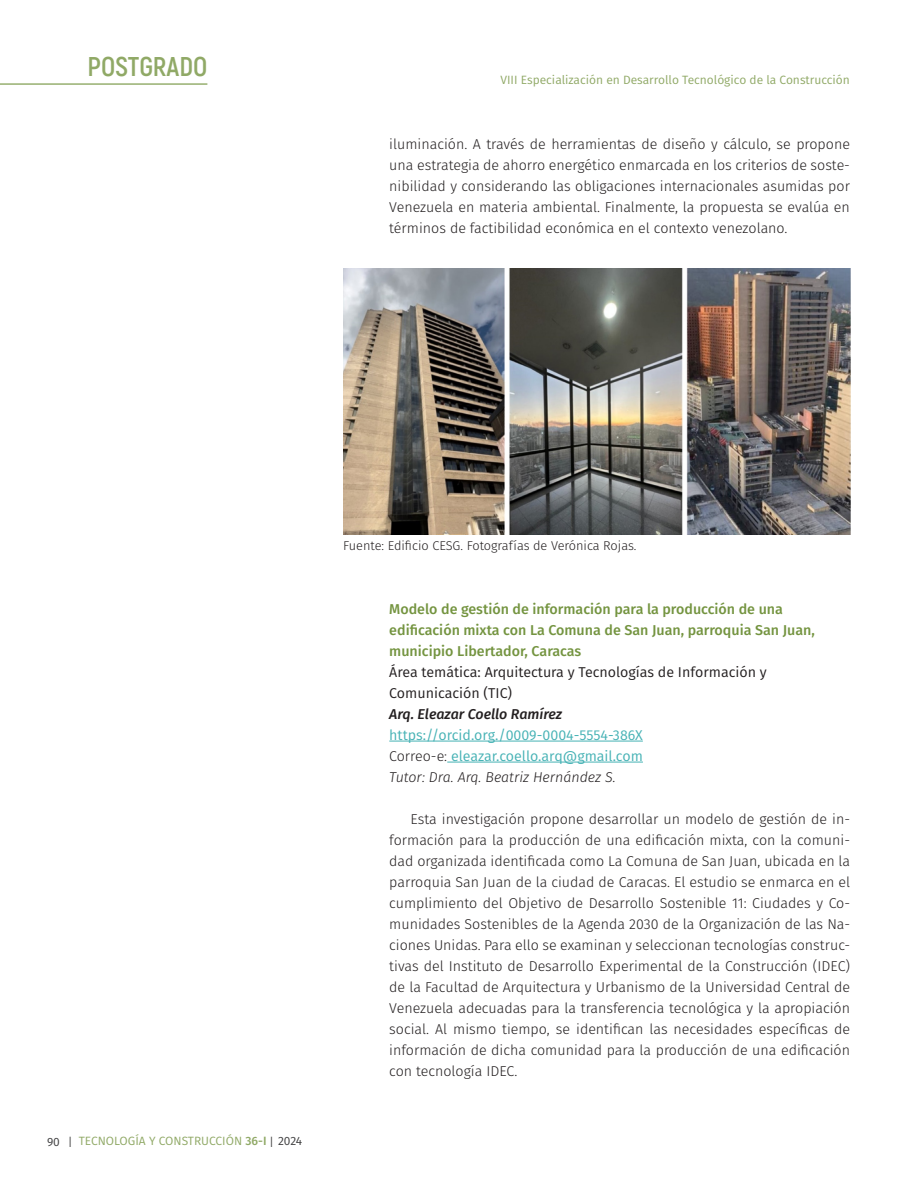
<style>
.page{position:relative;width:918px;height:1188px;background:#fff}
.page>*{position:absolute;margin:0;border:0;box-sizing:border-box;transform-origin:0 0}
.t1{font:700 27px "Akrobat";color:#90a966}
.mancha{font:300 14.25px/21px "Fira Sans";color:#231f20;text-align:justify}
.TITULO_2{font:500 14.25px/21px "Fira Sans";color:#749440}
.TITULO_3{font:14.25px "Fira Sans";color:#46b2b5}
.TITULO_3-2{font:14.25px/21px "Fira Sans";color:#231f20}
.TITULO_3-3{font:italic 300 14.25px "Fira Sans";color:#231f20}
.TITULO_3-4{font:italic 500 14.25px "Fira Sans";letter-spacing:-.005em;color:#231f20}
.Fuentes{font:300 12.75px "Fira Sans";color:#231f20}
.t2{font:12px "Fira Sans";color:#90a966}
.s1{color:#3e3e3f}
.s2{font-weight:300;font-size:15px;color:#494949}
.s3{font-weight:500}
.s4{font-weight:300;color:#231f20}
</style>
<div class="page">
<img style="left:343px;top:269px;width:507px;height:265px">
<hr style="left:389px;top:741px;width:254px;height:1px;background:#46b2b5">
<hr style="left:447px;top:762px;width:196px;height:1px;background:#46b2b5">
<hr style="left:0;top:83px;width:207px;height:2px;background:#749440">
<p class="t1" style="left:88px;top:50px;width:121px">POSTGRADO</p>
<p class="t2" style="left:500px;top:71px;width:351px">VIII Especialización en Desarrollo Tecnológico de la Construcción</p>
<p class="mancha" style="left:389px;top:134px;width:462px">iluminación. A través de herramientas de diseño y cálculo, se propone una estrategia de ahorro energético enmarcada en los criterios de soste&shy;nibilidad y considerando las obligaciones internacionales asumidas por Venezuela en materia ambiental. Finalmente, la propuesta se evalúa en términos de factibilidad económica en el contexto venezolano.</p>
<p class="t2" style="left:47px;top:1132px;width:257px"><span class="s1">90</span> <span class="s2">I</span> TECNOLOGÍA Y CONSTRUCCIÓN <span class="s3">36-I</span> <span class="s2">I</span> <span class="s1">2024</span></p>
<p class="Fuentes" style="left:343px;top:537px;width:295px">Fuente: Edificio CESG. Fotografías de Verónica Rojas.</p>
<p class="TITULO_2" style="left:389px;top:597px;width:427px">Modelo de gestión de información para la producción de una edificación mixta con La Comuna de San Juan, parroquia San Juan, municipio Libertador, Caracas</p>
<p class="TITULO_3-2" style="left:389px;top:661px;width:379px">Área temática: Arquitectura y Tecnologías de Información y<br>Comunicación (TIC)</p>
<p class="TITULO_3-4" style="left:389px;top:702px;width:174px">Arq. Eleazar Coello Ramírez</p>
<p class="TITULO_3" style="left:389px;top:724px;width:255px">https://orcid.org./0009-0004-5554-386X</p>
<p class="TITULO_3" style="left:389px;top:745px;width:255px"><span class="s4">Correo-e:</span> eleazar.coello.arq@gmail.com</p>
<p class="TITULO_3-3" style="left:389px;top:767px;width:228px">Tutor: Dra. Arq. Beatriz Hernández S.</p>
<p class="mancha" style="left:389px;top:808px;width:462px;text-indent:21px">Esta investigación propone desarrollar un modelo de gestión de in&shy;formación para la producción de una edificación mixta, con la comuni&shy;dad organizada identificada como La Comuna de San Juan, ubicada en la parroquia San Juan de la ciudad de Caracas. El estudio se enmarca en el cumplimiento del Objetivo de Desarrollo Sostenible 11: Ciudades y Co&shy;munidades Sostenibles de la Agenda 2030 de la Organización de las Na&shy;ciones Unidas. Para ello se examinan y seleccionan tecnologías construc&shy;tivas del Instituto de Desarrollo Experimental de la Construcción (IDEC) de la Facultad de Arquitectura y Urbanismo de la Universidad Central de Venezuela adecuadas para la transferencia tecnológica y la apropiación social. Al mismo tiempo, se identifican las necesidades específicas de información de dicha comunidad para la producción de una edificación con tecnología IDEC.</p>
</div>
